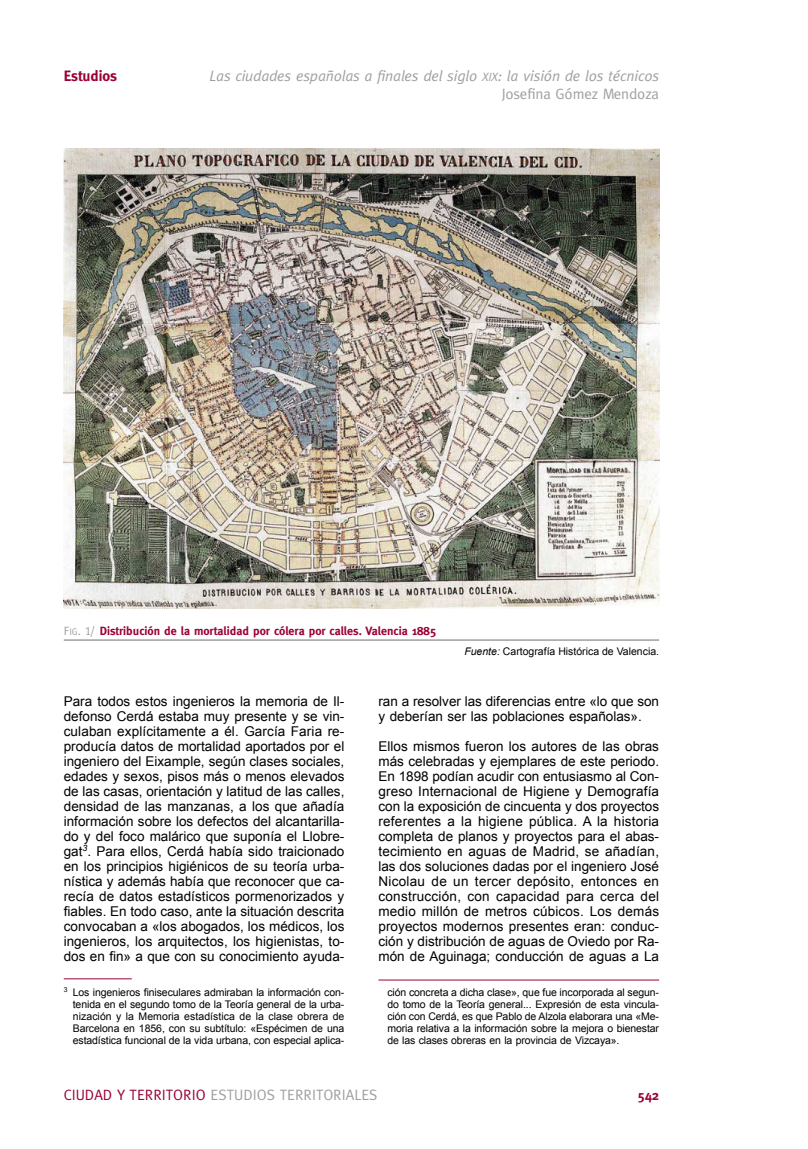
<style>
.page{position:relative;width:808px;height:1149px;background:#fff}
.page>*{position:absolute;margin:0;border:0;box-sizing:border-box;transform-origin:0 0}
.t1{font:italic 15px/18px "Meta";letter-spacing:-.01em;color:#9f9f9f;text-align:right}
.t2{font:15px "Meta";color:#9f9f9f}
.t3{font:700 15px "Meta";letter-spacing:-.005em;color:#9b0233}
.t4{font:13.5px/15px "Arial";color:#000;text-align:justify}
.t5{font:700 13.5px "Meta";color:#9b0233}
.t6{font:700 12px "Meta";color:#9b0233}
.t7{font:10.5px/12px "Arial";letter-spacing:-.01em;color:#000;text-align:justify}
.s1{font-size:12px}
.s2{font-style:normal}
.s3{font-family:"Meta Caps";font-weight:400;color:#9f9f9f}
.s4{font-family:"Meta Caps";font-weight:400;font-size:9.6px;color:#9f9f9f}
.s5{font-style:italic}
.s6{color:#9b0233}
</style>
<div class="page">
<hr style="left:64px;top:978px;width:68px;height:1px;background:#9b0233">
<hr style="left:378px;top:979px;width:281px;height:1px;background:#9b0233">
<hr style="left:64px;top:639px;width:595px;height:1px;background:#9f9f9f">
<img style="left:64px;top:149px;width:595px;height:459px">
<p class="t3" style="left:64px;top:70px;width:55px">Estudios</p>
<p class="t1" style="left:209px;top:68px;width:451px">Las ciudades españolas a finales del siglo <span class="s1">XIX</span>: la visión de los técnicos<br><span class="s2">Josefina Gómez Mendoza</span></p>
<p class="t6" style="left:64px;top:626px;width:374px"><span class="s3">F</span><span class="s4">IG</span><span class="s3">. 1/</span> Distribución de la mortalidad por cólera por calles. Valencia 1885</p>
<p class="t7" style="left:464px;top:645px;width:196px"><span class="s5">Fuente:</span> Cartografía Histórica de Valencia.</p>
<p class="t4" style="left:64px;top:693px;width:282px">Para todos estos ingenieros la memoria de Il&shy;defonso Cerdá estaba muy presente y se vin&shy;culaban explícitamente a él. García Faria re&shy;producía datos de mortalidad aportados por el ingeniero del Eixample, según clases sociales, edades y sexos, pisos más o menos elevados de las casas, orientación y latitud de las calles, densidad de las manzanas, a los que añadía información sobre los defectos del alcantarilla&shy;do y del foco malárico que suponía el Llobre&shy;gat<sup>3</sup>. Para ellos, Cerdá había sido traicionado en los principios higiénicos de su teoría urba&shy;nística y además había que reconocer que ca&shy;recía de datos estadísticos pormenorizados y fiables. En todo caso, ante la situación descrita convocaban a «los abogados, los médicos, los ingenieros, los arquitectos, los higienistas, to&shy;dos en fin» a que con su conocimiento ayuda-</p>
<p class="t7" style="left:73px;top:986px;width:273px;text-indent:-9px"><sup>3</sup> Los ingenieros finiseculares admiraban la información con&shy;tenida en el segundo tomo de la Teoría general de la urba&shy;nización y la Memoria estadística de la clase obrera de Barcelona en 1856, con su subtítulo: «Espécimen de una estadística funcional de la vida urbana, con especial aplica-</p>
<p class="t4" style="left:378px;top:693px;width:282px">ran a resolver las diferencias entre «lo que son y deberían ser las poblaciones españolas».</p>
<p class="t4" style="left:378px;top:738px;width:282px">Ellos mismos fueron los autores de las obras más celebradas y ejemplares de este periodo.<br>En 1898 podían acudir con entusiasmo al Con&shy;greso Internacional de Higiene y Demografía con la exposición de cincuenta y dos proyectos referentes a la higiene pública. A la historia completa de planos y proyectos para el abas&shy;tecimiento en aguas de Madrid, se añadían, las dos soluciones dadas por el ingeniero José Nicolau de un tercer depósito, entonces en construcción, con capacidad para cerca del medio millón de metros cúbicos. Los demás proyectos modernos presentes eran: conduc&shy;ción y distribución de aguas de Oviedo por Ra&shy;món de Aguinaga; conducción de aguas a La</p>
<p class="t7" style="left:387px;top:986px;width:273px">ción concreta a dicha clase», que fue incorporada al segun&shy;do tomo de la Teoría general... Expresión de esta vincula&shy;ción con Cerdá, es que Pablo de Alzola elaborara una «Me&shy;moria relativa a la información sobre la mejora o bienestar de las clases obreras en la provincia de Vizcaya».</p>
<p class="t2" style="left:64px;top:1088px;width:315px"><span class="s6">CIUDAD Y TERRITORIO</span> ESTUDIOS TERRITORIALES</p>
<p class="t5" style="left:637px;top:1089px;width:23px">542</p>
</div>
